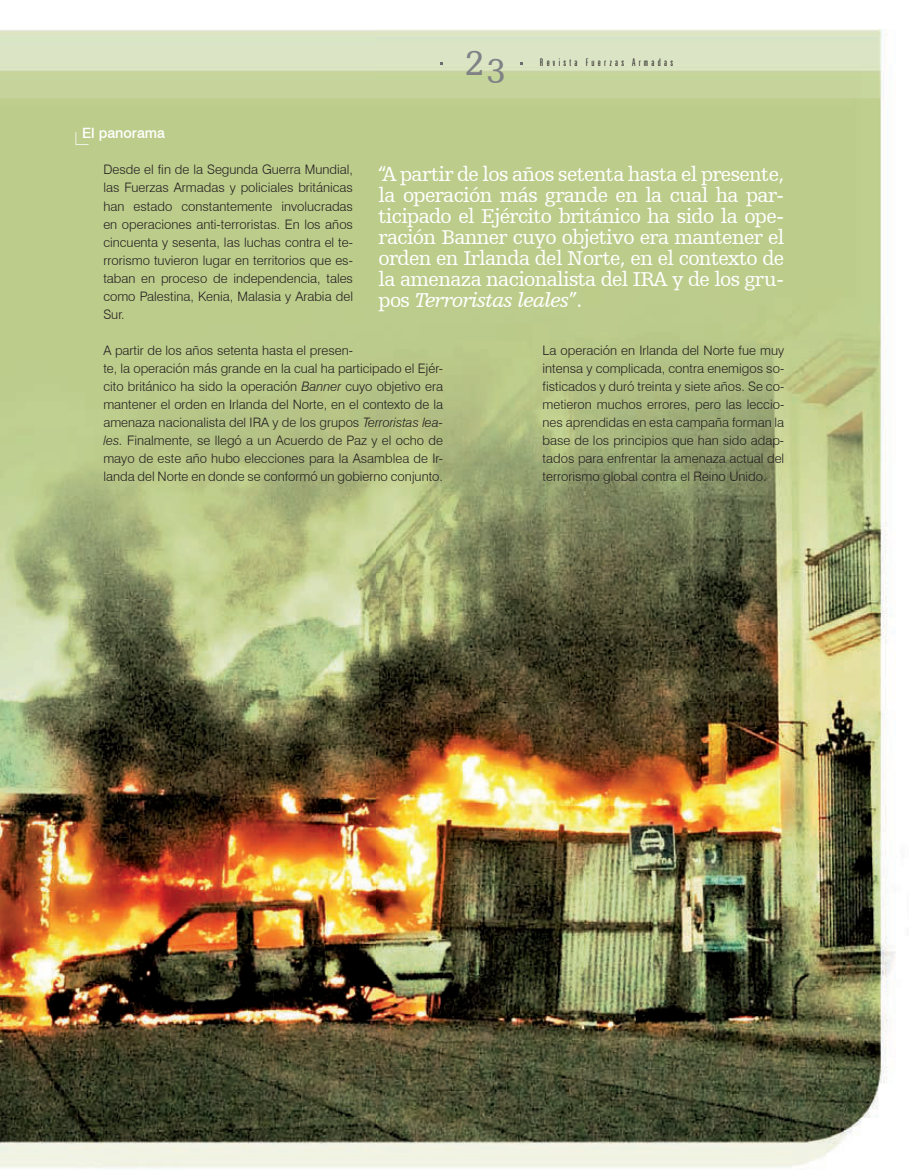
<style>
.page{position:relative;width:912px;height:1170px;background:#fff}
.page>*{position:absolute;margin:0;border:0;box-sizing:border-box;transform-origin:0 0}
.t1{font:36px "Humanist Slabserif 712 BT";color:#808285}
.t2{font:21px/21px "Humanist Slabserif 712 BT";letter-spacing:-.03em;color:#fff;text-align:justify}
.t3{font:500 14.25px "Swiss 721 BT";color:#fff}
.t4{font:300 13.05px/18px "Swiss 721 BT";color:#231f20;text-align:justify}
.t5{font:300 extra-condensed 10.5px "Zurich BT";letter-spacing:.31em;color:#231f20}
.s1{font-style:italic}
</style>
<div class="page">
<img style="left:0;top:30px;width:377px;height:1138px">
<img style="left:377px;top:30px;width:510px;height:672px">
<img style="left:377px;top:702px;width:519px;height:466px">
<svg style="left:75px;top:132px;width:14px;height:13px"></svg>
<h1 class="t1" style="left:464px;top:45px;width:43px">2323</h1>
<p class="t5" style="left:539px;top:56px;width:135px">Revista Fuerzas Armadas</p>
<p class="t3" style="left:82px;top:125px;width:84px">El panorama</p>
<p class="t4" style="left:103px;top:161px;width:251px">Desde el fin de la Segunda Guerra Mundial, las Fuerzas Armadas y policiales británicas han estado constantemente involucradas en operaciones anti-terroristas. En los años cincuenta y sesenta, las luchas contra el te&shy;rrorismo tuvieron lugar en territorios que es&shy;taban en proceso de independencia, tales como Palestina, Kenia, Malasia y Arabia del Sur.</p>
<p class="t4" style="left:103px;top:341px;width:341px;text-align:left">A partir de los años setenta hasta el presen-<br>te, la operación más grande en la cual ha participado el Ejér&shy;cito británico ha sido la operación <span class="s1">Banner</span> cuyo objetivo era mantener el orden en Irlanda del Norte, en el contexto de la amenaza nacionalista del IRA y de los grupos <span class="s1">Terroristas lea&shy;les.</span> Finalmente, se llegó a un Acuerdo de Paz y el ocho de mayo de este año hubo elecciones para la Asamblea de Ir&shy;landa del Norte en donde se conformó un gobierno conjunto.</p>
<p class="t2" style="left:378px;top:163px;width:407px">“A partir de los años setenta hasta el presente, la operación más grande en la cual ha par&shy;ticipado el Ejército británico ha sido la ope&shy;ración Banner cuyo objetivo era mantener el orden en Irlanda del Norte, en el contexto de la amenaza nacionalista del IRA y de los gru&shy;pos <span class="s1">Terroristas leales</span>”.</p>
<p class="t4" style="left:542px;top:341px;width:243px">La operación en Irlanda del Norte fue muy intensa y complicada, contra enemigos so&shy;fisticados y duró treinta y siete años. Se co&shy;metieron muchos errores, pero las leccio&shy;nes aprendidas en esta campaña forman la base de los principios que han sido adap&shy;tados para enfrentar la amenaza actual del terrorismo global contra el Reino Unido.</p>
</div>
